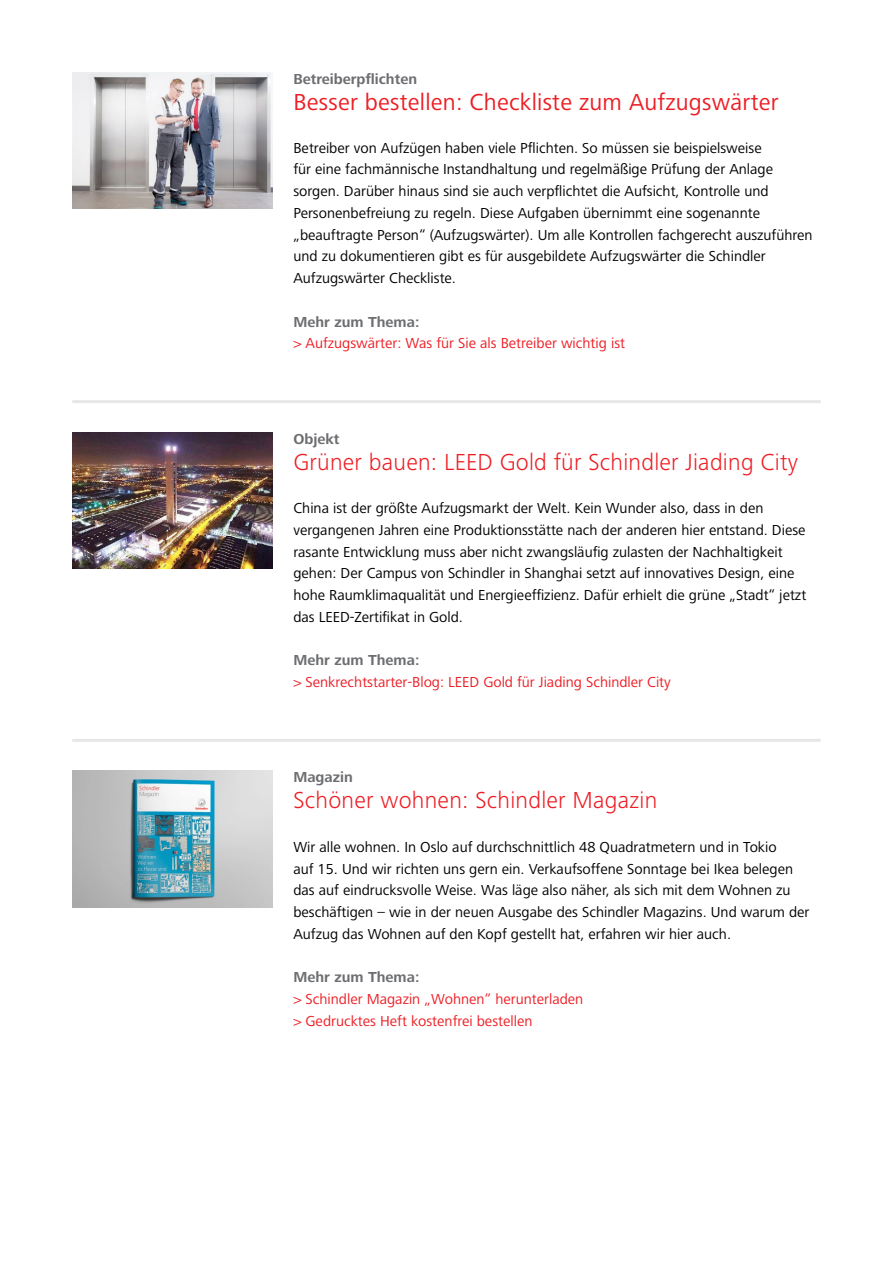
<style>
.page{position:relative;width:893px;height:1263px;background:#fff}
.page>*{position:absolute;margin:0;border:0;box-sizing:border-box;transform-origin:0 0}
.t1{font:300 24px "Frutiger Next LT";letter-spacing:.01em;color:#ed1d24}
.t2{font:24px "Frutiger Next LT";letter-spacing:.01em;color:#ed1d24}
.t3{font:15px/21.8px "Frutiger Next LT";color:#000}
.t4{font:15px/21.8px "Frutiger Next LT";color:#ed1d24}
.t5{font:700 15px "Frutiger Next LT";color:#6d6e71}
</style>
<div class="page">
<img style="left:72px;top:72px;width:200px;height:137px">
<hr style="left:72px;top:739px;width:749px;height:3px;background:#e6e7e8">
<img style="left:72px;top:771px;width:200px;height:136px">
<hr style="left:72px;top:400px;width:749px;height:3px;background:#e6e7e8">
<img style="left:72px;top:432px;width:200px;height:136px">
<p class="t5" style="left:293px;top:70px;width:125px">Betreiberpflichten</p>
<h1 class="t2" style="left:293px;top:89px;width:487px">Besser bestellen: Checkliste zum Aufzugswärter</h1>
<p class="t3" style="left:293px;top:137px;width:521px">Betreiber von Aufzügen haben viele Pflichten. So müssen sie beispielsweise<br>für eine fachmännische Instandhaltung und regelmäßige Prüfung der Anlage sorgen. Darüber hinaus sind sie auch verpflichtet die Aufsicht, Kontrolle und Personenbefreiung zu regeln. Diese Aufgaben übernimmt eine sogenannte „beauftragte Person“ (Aufzugswärter). Um alle Kontrollen fachgerecht auszuführen und zu dokumentieren gibt es für ausgebildete Aufzugswärter die Schindler Aufzugswärter Checkliste.</p>
<p class="t5" style="left:293px;top:313px;width:128px">Mehr zum Thema:</p>
<p class="t4" style="left:293px;top:333px;width:333px">&gt; Aufzugswärter: Was für Sie als Betreiber wichtig ist</p>
<p class="t5" style="left:293px;top:430px;width:48px">Objekt</p>
<h1 class="t1" style="left:293px;top:448px;width:506px">Grüner bauen: LEED Gold für Schindler Jiading City</h1>
<p class="t3" style="left:293px;top:497px;width:514px">China ist der größte Aufzugsmarkt der Welt. Kein Wunder also, dass in den vergangenen Jahren eine Produktionsstätte nach der anderen hier entstand. Diese rasante Entwicklung muss aber nicht zwangsläufig zulasten der Nachhaltigkeit gehen: Der Campus von Schindler in Shanghai setzt auf innovatives Design, eine hohe Raumklimaqualität und Energieeffizienz. Dafür erhielt die grüne „Stadt“ jetzt das LEED-Zertifikat in Gold.</p>
<p class="t5" style="left:293px;top:652px;width:128px">Mehr zum Thema:</p>
<p class="t4" style="left:293px;top:671px;width:379px">&gt; Senkrechtstarter-Blog: LEED Gold für Jiading Schindler City</p>
<p class="t5" style="left:293px;top:769px;width:61px">Magazin</p>
<h1 class="t1" style="left:293px;top:787px;width:366px">Schöner wohnen: Schindler Magazin</h1>
<p class="t3" style="left:293px;top:836px;width:518px">Wir alle wohnen. In Oslo auf durchschnittlich 48 Quadratmetern und in Tokio<br>auf 15. Und wir richten uns gern ein. Verkaufsoffene Sonntage bei Ikea belegen das auf eindrucksvolle Weise. Was läge also näher, als sich mit dem Wohnen zu beschäftigen – wie in der neuen Ausgabe des Schindler Magazins. Und warum der Aufzug das Wohnen auf den Kopf gestellt hat, erfahren wir hier auch.</p>
<p class="t5" style="left:293px;top:969px;width:128px">Mehr zum Thema:</p>
<p class="t4" style="left:293px;top:988px;width:291px">&gt; Schindler Magazin „Wohnen“ herunterladen &gt; Gedrucktes Heft kostenfrei bestellen</p>
</div>
